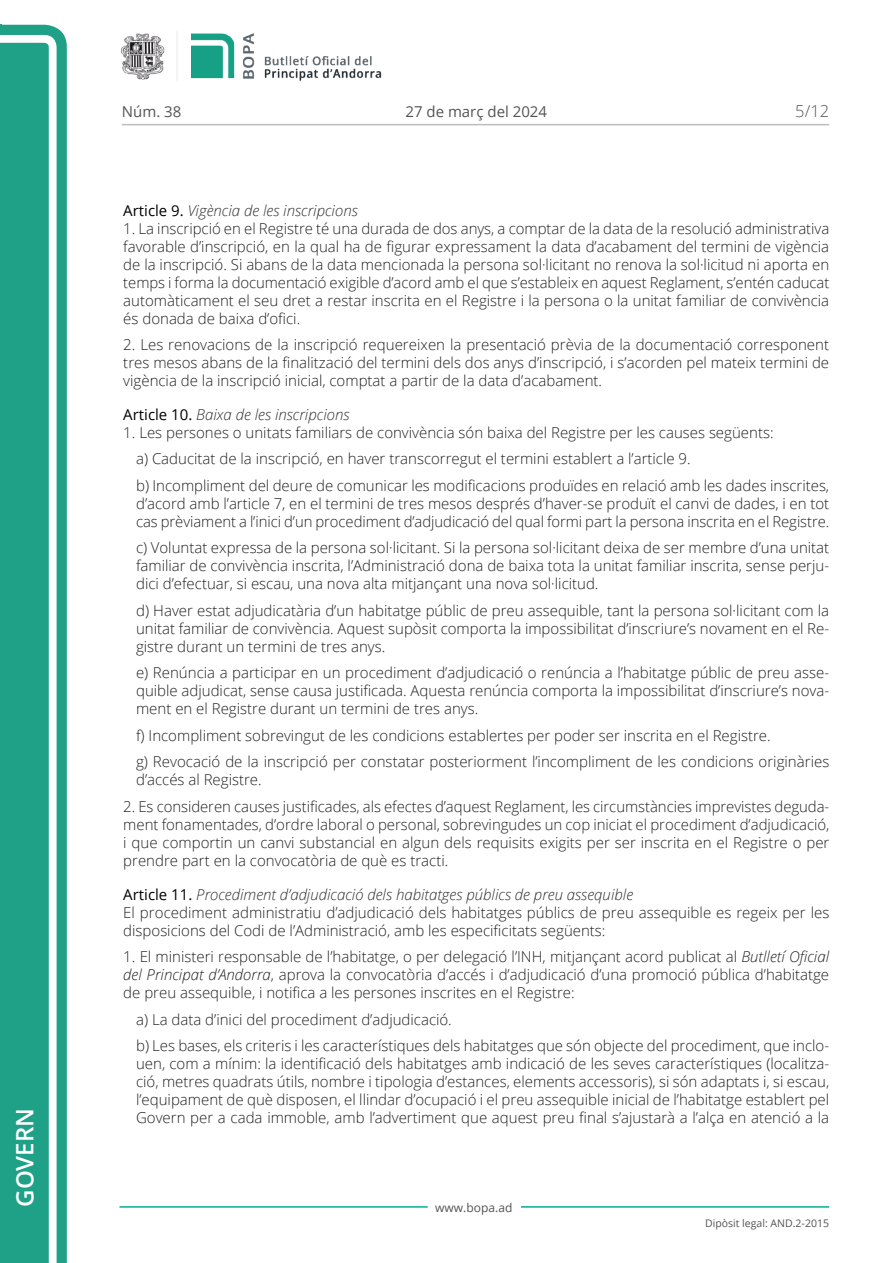
<style>
.page{position:relative;width:893px;height:1263px;background:#fff}
.page>*{position:absolute;margin:0;border:0;box-sizing:border-box;transform-origin:0 0}
.t1{font:600 24px "Open Sans";color:#fff}
.t2{font:300 16.5px "Open Sans";color:#545454}
.Body_text_i{font:300 15px/18px "Open Sans";color:#231f20;text-align:justify}
.Body_text{font:300 15px/18px "Open Sans";color:#231f20;text-align:justify}
.Titol_7{font:italic 300 15px "Open Sans";color:#303030}
.t3{font:15px "Open Sans";color:#545454}
.t4{font:12px "Open Sans";color:#545454}
.t5{font:10.5px "Open Sans";color:#545454}
.s1{font-weight:400;font-style:normal;color:#000}
.s2{font-style:italic}
</style>
<div class="page">
<svg style="left:0;top:25px;width:67px;height:1238px;fill:#1ea187"></svg>
<div style="left:0;top:43px;width:49px;height:1220px;background:#1ea187"></div>
<img style="left:122px;top:32px;width:260px;height:49px">
<hr style="left:119px;top:1206px;width:309px;height:2px;background:#00ae91">
<hr style="left:521px;top:1206px;width:308px;height:2px;background:#00ae91">
<hr style="left:122px;top:124px;width:707px;height:1px;background:#bcbdc0">
<h1 class="t1" style="left:8px;top:1207px;width:100px;rotate:-90deg">Govern</h1>
<p class="t3" style="left:122px;top:102px;width:61px">Núm. 38</p>
<p class="t3" style="left:405px;top:102px;width:143px">27 de març del 2024</p>
<p class="t2" style="left:795px;top:100px;width:35px">5/12</p>
<p class="Titol_7" style="left:123px;top:200px;width:236px"><span class="s1">Article 9.</span> Vigència de les inscripcions</p>
<p class="Body_text" style="left:123px;top:219px;width:708px">1. La inscripció en el Registre té una durada de dos anys, a comptar de la data de la resolució administrativa favorable d’inscripció, en la qual ha de figurar expressament la data d’acabament del termini de vigència de la inscripció. Si abans de la data mencionada la persona sol·licitant no renova la sol·licitud ni aporta en temps i forma la documentació exigible d’acord amb el que s’estableix en aquest Reglament, s’entén caducat automàticament el seu dret a restar inscrita en el Registre i la persona o la unitat familiar de convivència és donada de baixa d’ofici.</p>
<p class="Body_text" style="left:123px;top:335px;width:707px">2. Les renovacions de la inscripció requereixen la presentació prèvia de la documentació corresponent tres mesos abans de la finalització del termini dels dos anys d’inscripció, i s’acorden pel mateix termini de vigència de la inscripció inicial, comptat a partir de la data d’acabament.</p>
<p class="Titol_7" style="left:123px;top:404px;width:228px"><span class="s1">Article 10.</span> Baixa de les inscripcions</p>
<p class="Body_text" style="left:123px;top:423px;width:652px">1. Les persones o unitats familiars de convivència són baixa del Registre per les causes següents:</p>
<p class="Body_text_i" style="left:136px;top:449px;width:556px">a) Caducitat de la inscripció, en haver transcorregut el termini establert a l’article 9.</p>
<p class="Body_text_i" style="left:136px;top:476px;width:695px">b) Incompliment del deure de comunicar les modificacions produïdes en relació amb les dades inscrites, d’acord amb l’article 7, en el termini de tres mesos després d’haver-se produït el canvi de dades, i en tot cas prèviament a l’inici d’un procediment d’adjudicació del qual formi part la persona inscrita en el Registre.</p>
<p class="Body_text_i" style="left:136px;top:539px;width:695px">c) Voluntat expressa de la persona sol·licitant. Si la persona sol·licitant deixa de ser membre d’una unitat familiar de convivència inscrita, l’Administració dona de baixa tota la unitat familiar inscrita, sense perju&shy;dici d’efectuar, si escau, una nova alta mitjançant una nova sol·licitud.</p>
<p class="Body_text_i" style="left:136px;top:601px;width:695px">d) Haver estat adjudicatària d’un habitatge públic de preu assequible, tant la persona sol·licitant com la unitat familiar de convivència. Aquest supòsit comporta la impossibilitat d’inscriure’s novament en el Re&shy;gistre durant un termini de tres anys.</p>
<p class="Body_text_i" style="left:136px;top:664px;width:695px">e) Renúncia a participar en un procediment d’adjudicació o renúncia a l’habitatge públic de preu asse&shy;quible adjudicat, sense causa justificada. Aquesta renúncia comporta la impossibilitat d’inscriure’s nova&shy;ment en el Registre durant un termini de tres anys.</p>
<p class="Body_text_i" style="left:136px;top:726px;width:636px">f) Incompliment sobrevingut de les condicions establertes per poder ser inscrita en el Registre.</p>
<p class="Body_text_i" style="left:136px;top:753px;width:695px">g) Revocació de la inscripció per constatar posteriorment l’incompliment de les condicions originàries d’accés al Registre.</p>
<p class="Body_text" style="left:123px;top:797px;width:708px">2. Es consideren causes justificades, als efectes d’aquest Reglament, les circumstàncies imprevistes deguda&shy;ment fonamentades, d’ordre laboral o personal, sobrevingudes un cop iniciat el procediment d’adjudicació, i que comportin un canvi substancial en algun dels requisits exigits per ser inscrita en el Registre o per prendre part en la convocatòria de què es tracti.</p>
<p class="Titol_7" style="left:123px;top:884px;width:511px"><span class="s1">Article 11.</span> Procediment d’adjudicació dels habitatges públics de preu assequible</p>
<p class="Body_text" style="left:123px;top:903px;width:708px">El procediment administratiu d’adjudicació dels habitatges públics de preu assequible es regeix per les disposicions del Codi de l’Administració, amb les especificitats següents:</p>
<p class="Body_text" style="left:123px;top:947px;width:707px">1. El ministeri responsable de l’habitatge, o per delegació l’INH, mitjançant acord publicat al <span class="s2">Butlletí Oficial del Principat d’Andorra</span>, aprova la convocatòria d’accés i d’adjudicació d’una promoció pública d’habitatge de preu assequible, i notifica a les persones inscrites en el Registre:</p>
<p class="Body_text_i" style="left:136px;top:1010px;width:317px">a) La data d’inici del procediment d’adjudicació.</p>
<p class="Body_text_i" style="left:136px;top:1036px;width:695px">b) Les bases, els criteris i les característiques dels habitatges que són objecte del procediment, que inclo&shy;uen, com a mínim: la identificació dels habitatges amb indicació de les seves característiques (localitza&shy;ció, metres quadrats útils, nombre i tipologia d’estances, elements accessoris), si són adaptats i, si escau, l’equipament de què disposen, el llindar d’ocupació i el preu assequible inicial de l’habitatge establert pel Govern per a cada immoble, amb l’advertiment que aquest preu final s’ajustarà a l’alça en atenció a la</p>
<p class="t4" style="left:435px;top:1199px;width:79px">www.bopa.ad</p>
<p class="t5" style="left:705px;top:1216px;width:125px">Dipòsit legal: AND.2-2015</p>
</div>
